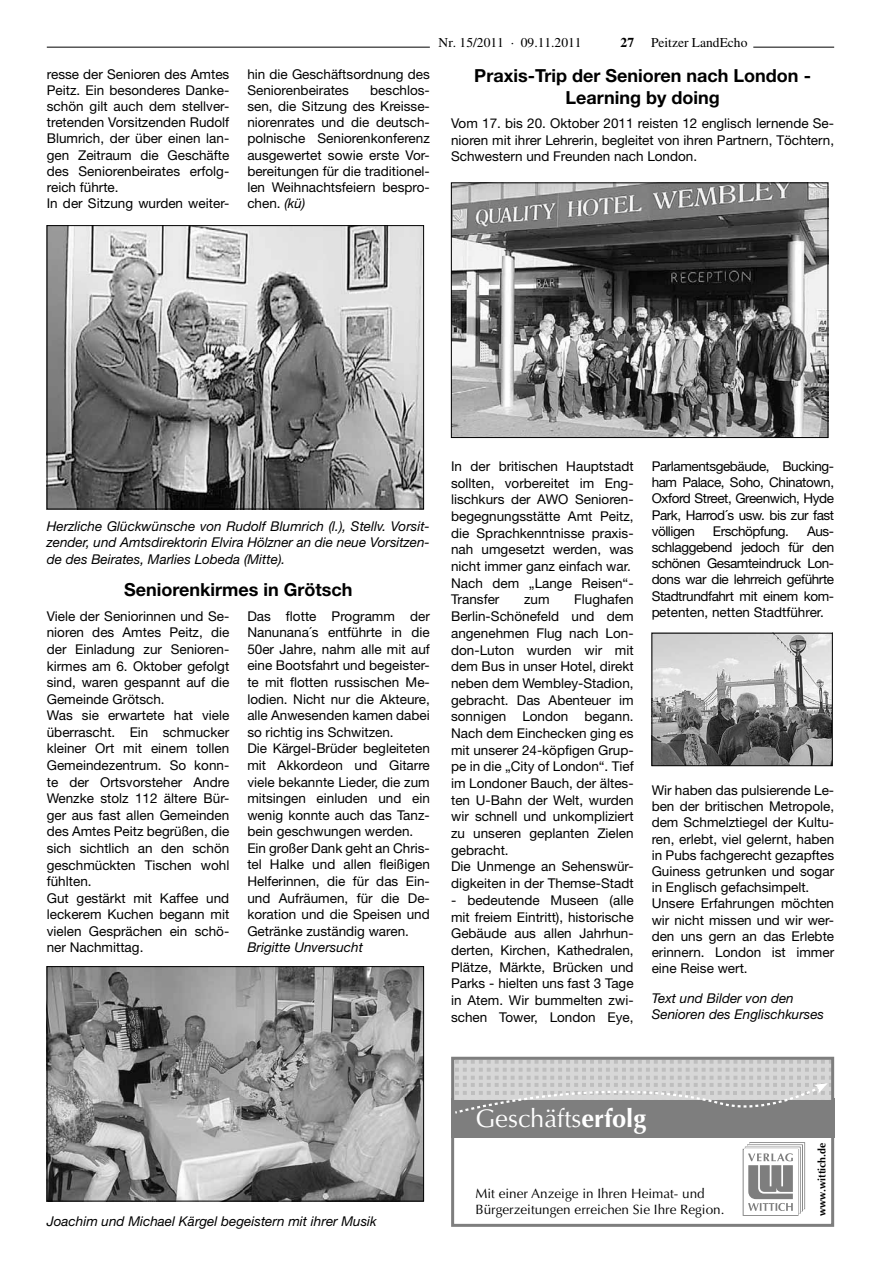
<style>
.page{position:relative;width:881px;height:1263px;background:#fff}
.page>*{position:absolute;margin:0;border:0;box-sizing:border-box;transform-origin:0 0}
.t1{font:25.5px "Optima LT";color:#fff}
.t2{font:700 18px/21.6px "Helvetica Neue LT";color:#000;text-align:center}
.t3{font:13.5px/16.6px "Helvetica Neue LT";color:#000}
.t4{font:italic 13.5px/16.2px "Helvetica Neue LT";color:#000;text-align:justify}
.t5{font:13.5px/16.2px "Optima LT";color:#000}
.t6{font:13.5px "Times LT";color:#000}
.t7{font:13.5px "Helvetica Neue LT";letter-spacing:-.03em;color:#000}
.t8{font:700 10.5px "Optima LT";color:#000}
.s1{font-style:italic}
.s2{font-weight:700}
</style>
<div class="page">
<hr style="left:753px;top:47px;width:80px;height:1px;background:#000">
<hr style="left:47px;top:47px;width:382px;height:1px;background:#000">
<img style="left:49px;top:227px;width:372px;height:280px">
<div style="left:47px;top:225px;width:376px;height:284px;border:1px solid #000"></div>
<img style="left:49px;top:968px;width:372px;height:231px">
<div style="left:47px;top:966px;width:376px;height:235px;border:1px solid #000"></div>
<img style="left:453px;top:185px;width:372px;height:251px">
<div style="left:451px;top:183px;width:376px;height:255px;border:1px solid #000"></div>
<img style="left:653px;top:635px;width:177px;height:129px">
<div style="left:651px;top:633px;width:181px;height:133px;border:1px solid #000"></div>
<div style="left:451px;top:1099px;width:382px;height:39px;background:#7e7e7e"></div>
<svg style="left:455px;top:1061px;width:374px;height:53px"></svg>
<svg style="left:742px;top:1142px;width:62px;height:74px"></svg>
<div style="left:451px;top:1057px;width:382px;height:170px;border:3px solid #7e7e7e"></div>
<p class="t3" style="left:47px;top:66px;width:184px;line-height:16.2px">resse der Senioren des Amtes<br>Peitz. Ein besonderes Danke&shy;schön gilt auch dem stellver&shy;tretenden Vorsitzenden Rudolf<br>Blumrich, der über einen lan&shy;gen Zeitraum die Geschäfte des Seniorenbeirates erfolg&shy;reich führte.<br>In der Sitzung wurden weiter-</p>
<p class="t3" style="left:247px;top:66px;width:184px;line-height:16.2px">hin die Geschäftsordnung des<br>Seniorenbeirates</p>
<p class="t3" style="left:247px;top:82px;width:184px;line-height:16.2px;text-align:justify;text-indent:123px">beschlos&shy;sen, die Sitzung des Kreisse&shy;niorenrates und die deutsch&shy;polnische Seniorenkonferenz ausgewertet sowie erste Vor&shy;bereitungen für die traditionel&shy;len Weihnachtsfeiern bespro&shy;chen. <span class="s1">(kü)</span></p>
<p class="t6" style="left:438px;top:34px;width:144px">Nr. 15/2011 · 09.11.2011</p>
<p class="t6" style="left:620px;top:34px;width:128px"><span class="s2">27</span> Peitzer LandEcho</p>
<h2 class="t2" style="left:474px;top:64px;width:338px">Praxis-Trip der Senioren nach London -<br>Learning by doing</h2>
<p class="t3" style="left:451px;top:115px;width:384px;line-height:16.2px;text-align:justify">Vom 17. bis 20. Oktober 2011 reisten 12 englisch lernende Se&shy;nioren mit ihrer Lehrerin, begleitet von ihren Partnern, Töchtern, Schwestern und Freunden nach London.</p>
<p class="t4" style="left:47px;top:518px;width:384px">Herzliche Glückwünsche von Rudolf Blumrich (l.), Stellv. Vorsit&shy;zender, und Amtsdirektorin Elvira Hölzner an die neue Vorsitzen&shy;de des Beirates, Marlies Lobeda (Mitte).</p>
<h2 class="t2" style="left:124px;top:579px;width:230px">Seniorenkirmes in Grötsch</h2>
<p class="t3" style="left:47px;top:607px;width:184px">Viele der Seniorinnen und Se&shy;nioren des Amtes Peitz, die der Einladung zur Senioren&shy;kirmes am 6. Oktober gefolgt sind, waren gespannt auf die<br>Gemeinde Grötsch.<br>Was sie erwartete hat viele überrascht. Ein schmucker kleiner Ort mit einem tollen<br>Gemeindezentrum. So konn&shy;te der Ortsvorsteher Andre<br>Wenzke stolz 112 ältere Bür&shy;ger aus fast allen Gemeinden des Amtes Peitz begrüßen, die sich sichtlich an den schön geschmückten Tischen wohl fühlten.<br>Gut gestärkt mit Kaffee und leckerem Kuchen begann mit vielen Gesprächen ein schö&shy;ner Nachmittag.</p>
<p class="t3" style="left:247px;top:607px;width:184px">Das flotte Programm der<br>Nanunana´s entführte in die<br>50er Jahre, nahm alle mit auf eine Bootsfahrt und begeister&shy;te mit flotten russischen Me&shy;lodien. Nicht nur die Akteure, alle Anwesenden kamen dabei so richtig ins Schwitzen.<br>Die Kärgel-Brüder begleiteten mit Akkordeon und Gitarre viele bekannte Lieder, die zum mitsingen einluden und ein wenig konnte auch das Tanz&shy;bein geschwungen werden.<br>Ein großer Dank geht an Chris&shy;tel Halke und allen fleißigen<br>Helferinnen, die für das Ein&shy;und Aufräumen, für die De&shy;koration und die Speisen und<br>Getränke zuständig waren.</p>
<p class="t4" style="left:247px;top:939px;width:117px">Brigitte Unversucht</p>
<p class="t3" style="left:451px;top:458px;width:184px">In der britischen Hauptstadt sollten, vorbereitet im Eng&shy;lischkurs der AWO Senioren&shy;begegnungsstätte Amt Peitz, die Sprachkenntnisse praxis&shy;nah umgesetzt werden, was nicht immer ganz einfach war.<br>Nach dem „Lange Reisen“-<br>Transfer</p>
<p class="t3" style="left:451px;top:591px;width:184px;text-indent:123px">Flughafen<br>Berlin-Schönefeld und dem angenehmen Flug nach Lon&shy;don-Luton wurden wir mit dem Bus in unser Hotel, direkt neben dem Wembley-Stadion, gebracht. Das Abenteuer im sonnigen London begann.<br>Nach dem Einchecken ging es mit unserer 24-köpfigen Grup&shy;pe in die „City of London“. Tief im Londoner Bauch, der ältes&shy;ten U-Bahn der Welt, wurden wir schnell und unkompliziert zu unseren geplanten Zielen gebracht.<br>Die Unmenge an Sehenswür&shy;digkeiten in der Themse-Stadt</p>
<p class="t3" style="left:451px;top:891px;width:184px;text-align:justify">- bedeutende Museen (alle mit freiem Eintritt), historische Gebäude aus allen Jahrhun&shy;derten, Kirchen, Kathedralen, Plätze, Märkte, Brücken und Parks - hielten uns fast 3 Tage in Atem. Wir bummelten zwi&shy;schen Tower, London Eye,</p>
<p class="t3" style="left:524px;top:591px;width:27px">zum</p>
<p class="t3" style="left:651px;top:458px;width:184px;line-height:16.2px;text-align:justify">Parlamentsgebäude, Bucking&shy;ham Palace, Soho, Chinatown, Oxford Street, Greenwich, Hyde Park, Harrod´s usw. bis zur fast völligen</p>
<p class="t7" style="left:712px;top:523px;width:78px">Erschöpfung.</p>
<p class="t3" style="left:651px;top:523px;width:184px;line-height:16.2px;text-align:justify;text-indent:155px">Aus&shy;schlaggebend jedoch für den schönen Gesamteindruck Lon&shy;dons war die lehrreich geführte Stadtrundfahrt mit einem kom&shy;petenten, netten Stadtführer.</p>
<p class="t3" style="left:651px;top:782px;width:184px;line-height:16.2px">Wir haben das pulsierende Le&shy;ben der britischen Metropole, dem Schmelztiegel der Kultu&shy;ren, erlebt, viel gelernt, haben in Pubs fachgerecht gezapftes<br>Guiness getrunken und sogar in Englisch gefachsimpelt.<br>Unsere Erfahrungen möchten wir nicht missen und wir wer&shy;den uns gern an das Erlebte erinnern. London ist immer eine Reise wert.</p>
<p class="t4" style="left:651px;top:990px;width:174px">Text und Bilder von den<br>Senioren des Englischkurses</p>
<p class="t4" style="left:47px;top:1213px;width:331px">Joachim und Michael Kärgel begeistern mit ihrer Musik</p>
<h1 class="t1" style="left:475px;top:1104px;width:172px">Geschäfts<span class="s2">erfolg</span></h1>
<p class="t5" style="left:475px;top:1185px;width:250px">Mit einer Anzeige in Ihren Heimat- und<br>Bürgerzeitungen erreichen Sie Ihre Region.</p>
<p class="t8" style="left:815px;top:1216px;width:74px;rotate:-90deg">www.wittich.de</p>
</div>
